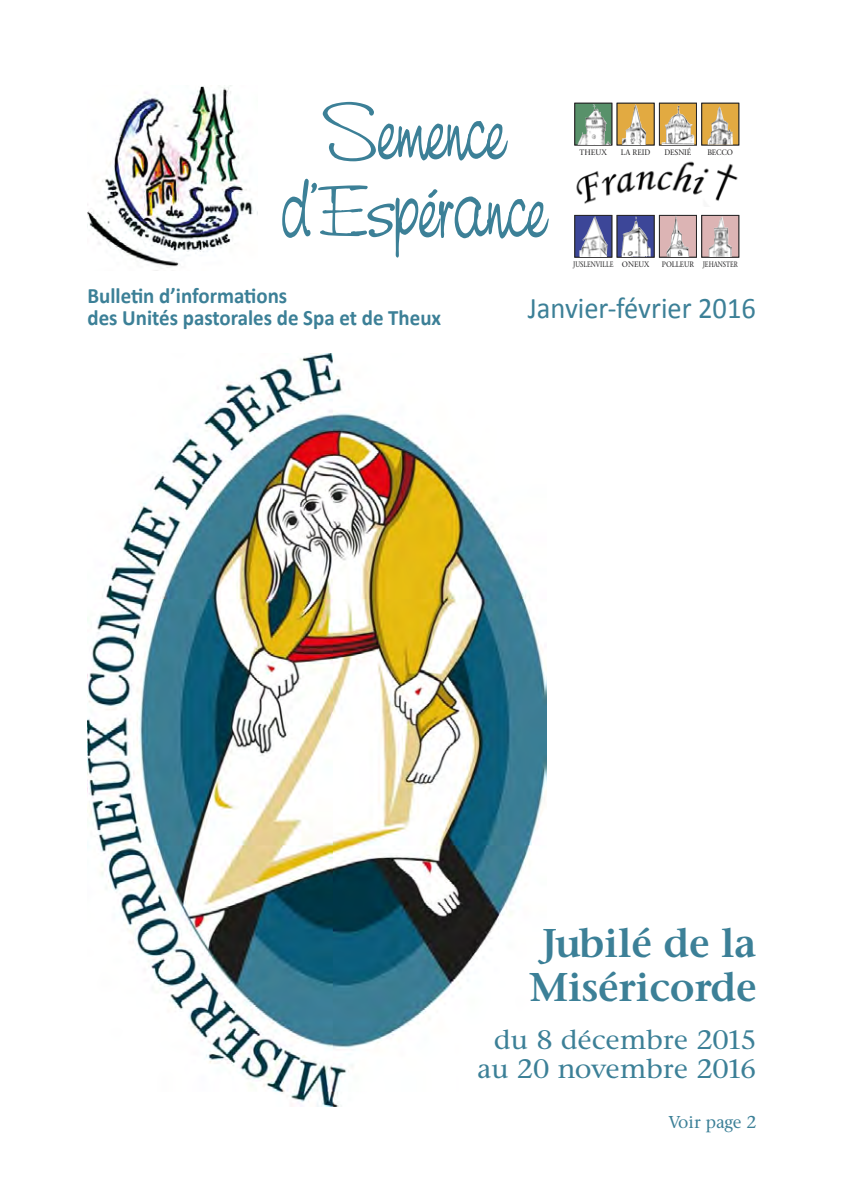
<style>
.page{position:relative;width:850px;height:1190px;background:#fff}
.page>*{position:absolute;margin:0;border:0;box-sizing:border-box;transform-origin:0 0}
.t1{font:80px/78px "Nevison Cas D";color:#3c8097;text-align:center;scale:.92 1}
.t2{font:42px/44px "Stone Serif Semi Bold DTC";color:#3c8097}
.t3{font:30px "Calibri";color:#3c8097;scale:.95 1}
.t4{font:28px/29.4px "Stone Serif Medium DTC";color:#3c8097;text-align:center;scale:1.05 1}
.t5{font:700 22px/22.4px "Calibri";color:#3c8097;scale:.95 1}
.t6{font:18px "Stone Serif Medium DTC";letter-spacing:-.02em;color:#3c8097}
.t7{font:8.2px "Stone Serif Medium DTC";color:#272627;scale:.95 1}
.t8{font:8.2px "Stone Serif Medium DTC";color:#272627;scale:.8 1}
.t9{font:8.2px "Stone Serif Medium DTC";color:#272627;scale:.9 1}
.t10{font:8.2px "Stone Serif Medium DTC";color:#272627}
</style>
<div class="page">
<img style="left:88px;top:353px;width:459px;height:753px">
<img style="left:88px;top:86px;width:170px;height:182px">
<img style="left:576px;top:161px;width:162px;height:43px">
<svg style="left:594px;top:105px;width:16px;height:38px"></svg>
<div style="left:575px;top:103px;width:37px;height:42px;border:1px solid #272627"></div>
<img style="left:576px;top:105px;width:18px;height:40px">
<svg style="left:619px;top:105px;width:33px;height:38px"></svg>
<svg style="left:661px;top:105px;width:34px;height:38px"></svg>
<div style="left:659px;top:103px;width:38px;height:42px;border:1px solid #272627"></div>
<svg style="left:703px;top:105px;width:34px;height:38px"></svg>
<div style="left:701px;top:103px;width:38px;height:42px;border:1px solid #272627"></div>
<svg style="left:577px;top:217px;width:33px;height:38px"></svg>
<div style="left:575px;top:215px;width:37px;height:42px;border:1px solid #272627"></div>
<svg style="left:619px;top:217px;width:33px;height:38px"></svg>
<div style="left:617px;top:215px;width:37px;height:42px;border:1px solid #272627"></div>
<svg style="left:661px;top:217px;width:34px;height:38px"></svg>
<div style="left:659px;top:215px;width:38px;height:42px;border:1px solid #272627"></div>
<svg style="left:703px;top:217px;width:34px;height:38px"></svg>
<div style="left:701px;top:215px;width:38px;height:42px;border:1px solid #272627"></div>
<h1 class="t1" style="left:281px;top:108px;width:290px">Semence d’Espérance</h1>
<p class="t10" style="left:580px;top:149px;width:29px">THEUX</p>
<p class="t7" style="left:621px;top:149px;width:33px">LA REID</p>
<p class="t7" style="left:665px;top:149px;width:30px">DESNIÉ</p>
<p class="t7" style="left:707px;top:149px;width:29px">BECCO</p>
<p class="t8" style="left:573px;top:262px;width:97px">JUSLENVILLE ONEUX</p>
<p class="t9" style="left:662px;top:262px;width:86px">POLLEUR JEHANSTER</p>
<p class="t5" style="left:88px;top:284px;width:374px">Bulle%n d’informa%ons<br>des Unités pastorales de Spa et de Theux</p>
<h3 class="t3" style="left:528px;top:290px;width:242px">Janvier--‐février 2016</h3>
<h2 class="t2" style="left:530px;top:926px;width:228px">Jubilé de la<br>Miséricorde</h2>
<p class="t4" style="left:477px;top:1028px;width:268px">du 8 décembre 2015 au 20 novembre 2016</p>
<p class="t6" style="left:668px;top:1116px;width:90px">Voir page 2</p>
</div>
